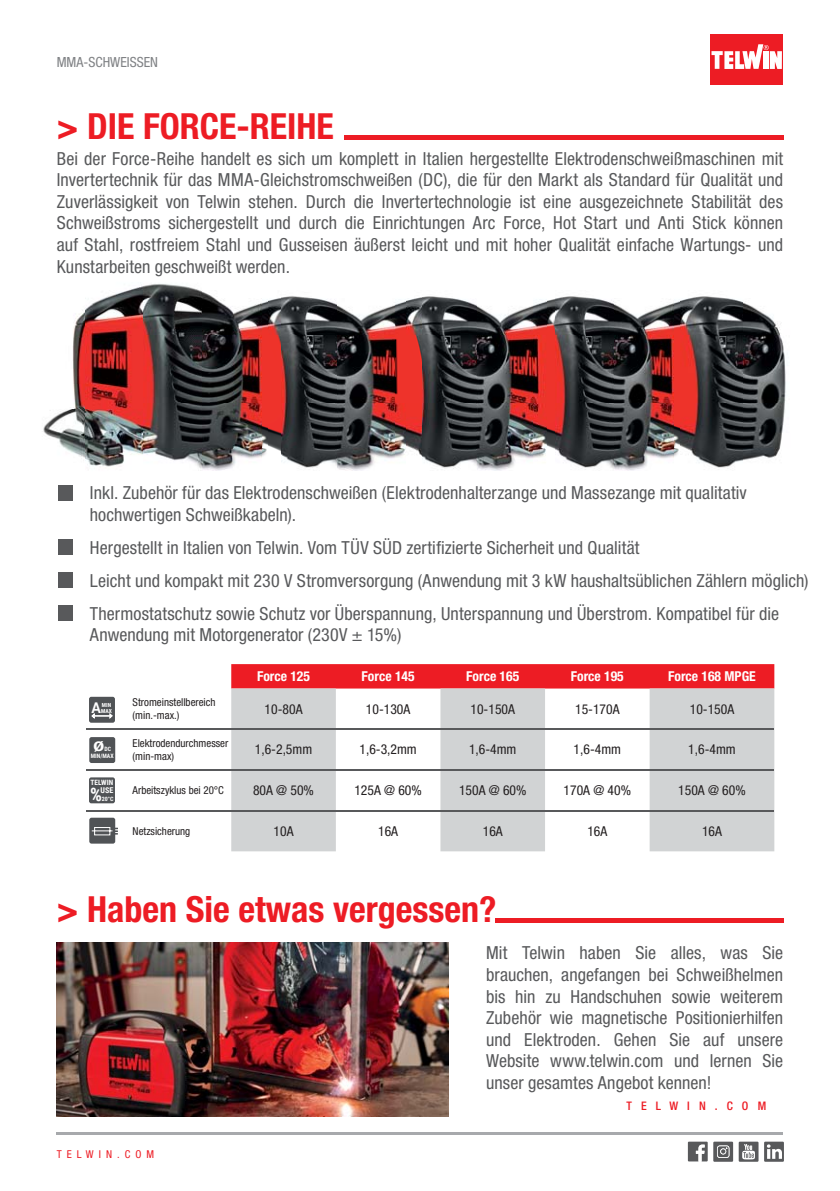
<style>
.page{position:relative;width:840px;height:1191px;background:#fff}
.page>*{position:absolute;margin:0;border:0;box-sizing:border-box;transform-origin:0 0}
.t1{font:700 condensed 36px "Helvetica Neue LT Std";color:#ed1c24}
.t2{font:700 18.6px "Roboto Condensed";color:#fff}
.t3{font:condensed 18px/21.6px "Helvetica Neue LT Std";color:#58595b;text-align:justify}
.t4{font:700 14.8px "Roboto";color:#fff}
.t5{font:condensed 14px "Helvetica Neue LT Std";color:#808285}
.t6{font:condensed 13.6px "Helvetica Neue LT Std";color:#231f20}
.t7{font:700 condensed 13.6px "Helvetica Neue LT Std";color:#fff}
.t8{font:700 13.4px "Roboto Condensed";color:#fff;scale:1.38 1}
.t9{font:500 condensed 11.8px "Helvetica Neue LT Pro";letter-spacing:.775em;color:#ed1c24}
.t10{font:condensed 11px/13.2px "Helvetica Neue LT Std";color:#231f20}
.t11{font:condensed 10.8px "Helvetica Neue LT Pro";letter-spacing:.465em;color:#ed1c24}
.t12{font:700 8px "Roboto Condensed";color:#fff}
.t13{font:700 7.4px "Roboto Condensed";color:#fff}
.t14{font:700 6px "Roboto Condensed";color:#fff}
.t15{font:700 5.6px "Roboto Condensed";color:#fff}
</style>
<div class="page">
<div style="left:710px;top:34px;width:72px;height:50px;background:#ed1c24"></div>
<svg style="left:711px;top:44px;width:70px;height:25px"></svg>
<hr style="left:57px;top:1132px;width:725px;height:2px;background:#a7a9ac">
<svg style="left:687px;top:1141px;width:45px;height:20px"></svg>
<svg style="left:738px;top:1141px;width:45px;height:20px"></svg>
<img style="left:57px;top:942px;width:391px;height:174px">
<img style="left:672px;top:296px;width:108px;height:39px">
<img style="left:672px;top:335px;width:114px;height:133px">
<img style="left:532px;top:299px;width:23px;height:36px">
<img style="left:532px;top:335px;width:23px;height:123px">
<img style="left:555px;top:296px;width:117px;height:174px">
<img style="left:394px;top:297px;width:28px;height:38px">
<img style="left:394px;top:335px;width:28px;height:123px">
<img style="left:422px;top:296px;width:110px;height:174px">
<img style="left:261px;top:298px;width:20px;height:37px">
<img style="left:261px;top:335px;width:20px;height:123px">
<img style="left:281px;top:296px;width:113px;height:174px">
<img style="left:43px;top:284px;width:218px;height:187px">
<div style="left:58px;top:485px;width:15px;height:15px;background:#58595b"></div>
<div style="left:58px;top:539px;width:15px;height:16px;background:#58595b"></div>
<div style="left:58px;top:572px;width:15px;height:16px;background:#58595b"></div>
<div style="left:58px;top:605px;width:15px;height:16px;background:#58595b"></div>
<div style="left:231px;top:664px;width:542px;height:24px;background:#ed1c24"></div>
<svg style="left:231px;top:688px;width:542px;height:163px;fill:#d1d3d4"></svg>
<hr style="left:86px;top:728px;width:687px;height:2px;background:#58595b">
<hr style="left:86px;top:769px;width:687px;height:1px;background:#58595b">
<hr style="left:86px;top:810px;width:687px;height:1px;background:#58595b">
<div style="left:89px;top:697px;width:26px;height:25px;background:#505356;border-radius:2px"></div>
<svg style="left:92px;top:713px;width:20px;height:5px"></svg>
<div style="left:89px;top:737px;width:26px;height:26px;background:#505356;border-radius:2px"></div>
<div style="left:89px;top:777px;width:26px;height:26px;background:#505356;border-radius:2px"></div>
<svg style="left:89px;top:817px;width:26px;height:26px"></svg>
<div style="left:90px;top:818px;width:24px;height:24px;background:#505356;border-radius:2px"></div>
<svg style="left:91px;top:827px;width:27px;height:8px"></svg>
<hr style="left:344px;top:135px;width:438px;height:4px;background:#ed1c24">
<hr style="left:494px;top:918px;width:288px;height:4px;background:#ed1c24">
<p class="t5" style="left:57px;top:57px;width:103px">MMA-SCHWEISSEN</p>
<h1 class="t1" style="left:57px;top:114px;width:278px">&gt; DIE FORCE-REIHE</h1>
<p class="t3" style="left:57px;top:150px;width:727px">Bei der Force-Reihe handelt es sich um komplett in Italien hergestellte Elektrodenschweißmaschinen mit Invertertechnik für das MMA-Gleichstromschweißen (DC), die für den Markt als Standard für Qualität und Zuverlässigkeit von Telwin stehen. Durch die Invertertechnologie ist eine ausgezeichnete Stabilität des Schweißstroms sichergestellt und durch die Einrichtungen Arc Force, Hot Start und Anti Stick können auf Stahl, rostfreiem Stahl und Gusseisen äußerst leicht und mit hoher Qualität einfache Wartungs- und Kunstarbeiten geschweißt werden.</p>
<p class="t3" style="left:90px;top:484px;width:658px">Inkl. Zubehör für das Elektrodenschweißen (Elektrodenhalterzange und Massezange mit qualitativ hochwertigen Schweißkabeln).</p>
<p class="t3" style="left:90px;top:533px;width:719px;line-height:33px;text-align:left">Hergestellt in Italien von Telwin. Vom TÜV SÜD zertifizierte Sicherheit und Qualität<br>Leicht und kompakt mit 230 V Stromversorgung (Anwendung mit 3 kW haushaltsüblichen Zählern möglich)<br>Thermostatschutz sowie Schutz vor Überspannung, Unterspannung und Überstrom. Kompatibel für die</p>
<p class="t3" style="left:90px;top:626px;width:313px">Anwendung mit Motorgenerator (230V ± 15%)</p>
<p class="t7" style="left:257px;top:671px;width:54px">Force 125</p>
<p class="t7" style="left:361px;top:671px;width:54px">Force 145</p>
<p class="t7" style="left:466px;top:671px;width:54px">Force 165</p>
<p class="t7" style="left:570px;top:671px;width:54px">Force 195</p>
<p class="t7" style="left:667px;top:671px;width:89px">Force 168 MPGE</p>
<p class="t10" style="left:132px;top:697px;width:84px">Stromeinstellbereich (min.-max.)</p>
<p class="t6" style="left:264px;top:704px;width:39px">10-80A</p>
<p class="t6" style="left:366px;top:704px;width:46px">10-130A</p>
<p class="t6" style="left:470px;top:704px;width:46px">10-150A</p>
<p class="t6" style="left:574px;top:704px;width:46px">15-170A</p>
<p class="t6" style="left:689px;top:704px;width:46px">10-150A</p>
<p class="t10" style="left:132px;top:738px;width:97px">Elektrodendurchmesser (min-max)</p>
<p class="t6" style="left:255px;top:745px;width:59px">1,6-2,5mm</p>
<p class="t6" style="left:359px;top:745px;width:59px">1,6-3,2mm</p>
<p class="t6" style="left:468px;top:745px;width:49px">1,6-4mm</p>
<p class="t6" style="left:573px;top:745px;width:49px">1,6-4mm</p>
<p class="t6" style="left:687px;top:745px;width:49px">1,6-4mm</p>
<p class="t10" style="left:132px;top:785px;width:93px">Arbeitszyklus bei 20°C</p>
<p class="t6" style="left:253px;top:785px;width:62px">80A @ 50%</p>
<p class="t6" style="left:354px;top:785px;width:69px">125A @ 60%</p>
<p class="t6" style="left:459px;top:785px;width:69px">150A @ 60%</p>
<p class="t6" style="left:563px;top:785px;width:69px">170A @ 40%</p>
<p class="t6" style="left:678px;top:785px;width:69px">150A @ 60%</p>
<p class="t10" style="left:132px;top:825px;width:59px">Netzsicherung</p>
<p class="t6" style="left:273px;top:826px;width:21px">10A</p>
<p class="t6" style="left:378px;top:826px;width:21px">16A</p>
<p class="t6" style="left:482px;top:826px;width:21px">16A</p>
<p class="t6" style="left:587px;top:826px;width:21px">16A</p>
<p class="t6" style="left:701px;top:826px;width:21px">16A</p>
<p class="t4" style="left:91px;top:697px;width:11px">A</p>
<p class="t15" style="left:101px;top:707px;width:12px">MAX</p>
<p class="t8" style="left:93px;top:739px;width:10px">Ø</p>
<p class="t14" style="left:91px;top:752px;width:24px">MIN/MAX</p>
<p class="t15" style="left:102px;top:702px;width:11px">MIN</p>
<p class="t14" style="left:104px;top:745px;width:8px">DC</p>
<p class="t13" style="left:90px;top:778px;width:24px">TELWIN</p>
<p class="t2" style="left:90px;top:783px;width:13px">%</p>
<p class="t12" style="left:100px;top:785px;width:14px">USE</p>
<p class="t14" style="left:102px;top:795px;width:13px">20°C</p>
<h1 class="t1" style="left:57px;top:896px;width:441px">&gt; Haben Sie etwas vergessen?</h1>
<p class="t3" style="left:486px;top:944px;width:298px">Mit Telwin haben Sie alles, was Sie brauchen, angefangen bei Schweißhelmen bis hin zu Handschuhen sowie weiterem Zubehör wie magnetische Positionierhilfen und Elektroden. Gehen Sie auf unsere Website www.telwin.com und lernen Sie unser gesamtes Angebot kennen!</p>
<p class="t11" style="left:57px;top:1150px;width:99px">TELWIN.COM</p>
<p class="t9" style="left:626px;top:1101px;width:141px">TELWIN.COM</p>
</div>
